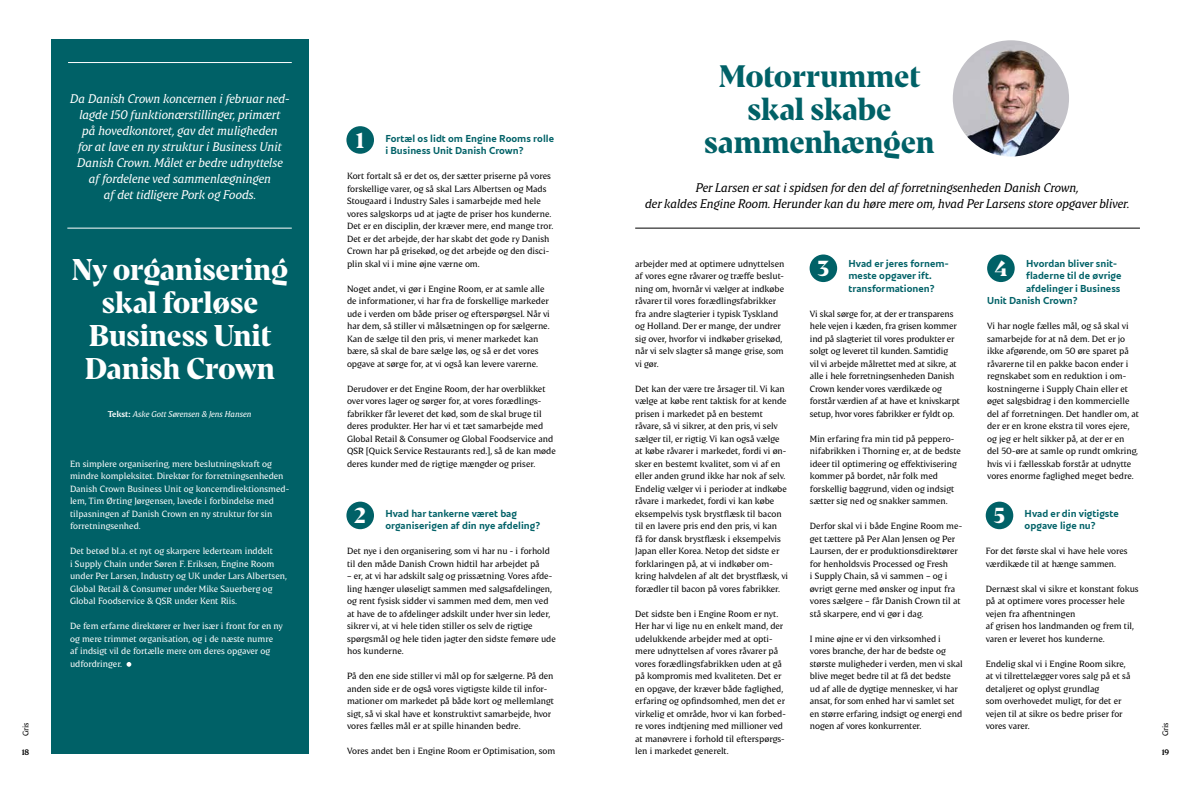
<style>
.page{position:relative;width:1191px;height:794px;background:#fff}
.page>*{position:absolute;margin:0;border:0;box-sizing:border-box;transform-origin:0 0}
.t1{font:700 31px/33px "Danish Crown Display";color:#006167;text-align:center}
.t2{font:700 30px/33px "Danish Crown Display";color:#fff;text-align:center}
.t3{font:700 21.7px "Danish Crown Display";color:#fff}
.t4{font:italic 12.5px/16px "Danish Crown Text";color:#fff;text-align:center}
.t5{font:italic 12.5px/16px "Danish Crown Text";color:#000;text-align:center}
.t6{font:700 10px/12.5px "Danish Crown Sans";color:#006167}
.t7{font:9px/12.5px "Danish Crown Text";letter-spacing:-.005em;color:#000}
.t8{font:9px/12.5px "Danish Crown Text";letter-spacing:-.005em;color:#fff}
.t9{font:italic 8.5px "Danish Crown Text";color:#fff}
.t10{font:8px "Danish Crown Text";color:#000}
.t11{font:700 8px "Danish Crown Text";color:#000}
.s1{font-weight:700;font-style:normal}
</style>
<div class="page">
<div style="left:51px;top:40px;width:258px;height:714px;background:#006167"></div>
<img style="left:952px;top:40px;width:117px;height:116px;border-radius:58px">
<svg style="left:126px;top:662px;width:5px;height:5px"></svg>
<hr style="left:67px;top:228px;width:225px;height:1px;background:#fff">
<hr style="left:68px;top:62px;width:224px;height:1px;background:#fff">
<hr style="left:635px;top:228px;width:505px;height:1px;background:#000">
<div style="left:809px;top:254px;width:28px;height:28px;background:#006167;border-radius:50%"></div>
<div style="left:987px;top:254px;width:27px;height:28px;background:#006167;border-radius:50%"></div>
<div style="left:985px;top:501px;width:28px;height:28px;background:#006167;border-radius:50%"></div>
<div style="left:346px;top:126px;width:28px;height:28px;background:#006167;border-radius:50%"></div>
<div style="left:346px;top:501px;width:28px;height:28px;background:#006167;border-radius:50%"></div>
<h1 class="t1" style="left:704px;top:59px;width:232px">Motorrummet skal skabe sammenhængen</h1>
<p class="t4" style="left:70px;top:91px;width:221px">Da Danish Crown koncernen i februar ned&shy;lagde 150 funktionærstillinger, primært<br>på hovedkontoret, gav det muligheden<br>for at lave en ny struktur i Business Unit Danish Crown. Målet er bedre udnyttelse<br>af fordelene ved sammenlægningen<br>af det tidligere Pork og Foods.</p>
<h3 class="t3" style="left:356px;top:126px;width:10px">1</h3>
<p class="t6" style="left:385px;top:131px;width:170px">Fortæl os lidt om Engine Rooms rolle i Business Unit Danish Crown?</p>
<p class="t7" style="left:347px;top:169px;width:208px">Kort fortalt så er det os, der sætter priserne på vores forskellige varer, og så skal Lars Albertsen og Mads Stougaard i Industry Sales i samarbejde med hele vores salgskorps ud at jagte de priser hos kunderne.<br>Det er en disciplin, der kræver mere, end mange tror.<br>Det er det arbejde, der har skabt det gode ry Danish Crown har på grisekød, og det arbejde og den disci&shy;plin skal vi i mine øjne værne om.</p>
<p class="t7" style="left:347px;top:282px;width:204px">Noget andet, vi gør i Engine Room, er at samle alle de informationer, vi har fra de forskellige markeder ude i verden om både priser og efterspørgsel. Når vi har dem, så stiller vi målsætningen op for sælgerne.<br>Kan de sælge til den pris, vi mener markedet kan bære, så skal de bare sælge løs, og så er det vores opgave at sørge for, at vi også kan levere varerne.</p>
<p class="t7" style="left:347px;top:382px;width:210px">Derudover er det Engine Room, der har overblikket over vores lager og sørger for, at vores forædlings&shy;fabrikker får leveret det kød, som de skal bruge til deres produkter. Her har vi et tæt samarbejde med Global Retail &amp; Consumer og Global Foodservice and QSR [Quick Service Restaurants red.], så de kan møde deres kunder med de rigtige mængder og priser.</p>
<h3 class="t5" style="left:645px;top:179px;width:486px">Per Larsen er sat i spidsen for den del af forretningsenheden Danish Crown,<br>der kaldes Engine Room. Herunder kan du høre mere om, hvad Per Larsens store opgaver bliver.</h3>
<h2 class="t2" style="left:72px;top:252px;width:217px">Ny organisering skal forløse<br>Business Unit<br>Danish Crown</h2>
<p class="t6" style="left:848px;top:256px;width:102px">Hvad er jeres fornem&shy;meste opgaver ift. transformationen?</p>
<p class="t7" style="left:810px;top:307px;width:152px">Vi skal sørge for, at der er transparens hele vejen i kæden, fra grisen kommer ind på slagteriet til vores produkter er solgt og leveret til kunden. Samtidig<br>vil vi arbejde målrettet med at sikre, at alle i hele forretningsenheden Danish Crown kender vores værdikæde og forstår værdien af at have et knivskarpt setup, hvor vores fabrikker er fyldt op.</p>
<p class="t7" style="left:810px;top:432px;width:152px">Min erfaring fra min tid på peppero&shy;nifabrikken i Thorning er, at de bedste ideer til optimering og effektivisering kommer på bordet, når folk med forskellig baggrund, viden og indsigt sætter sig ned og snakker sammen.</p>
<p class="t7" style="left:810px;top:519px;width:154px">Derfor skal vi i både Engine Room me&shy;get tættere på Per Alan Jensen og Per Laursen, der er produktionsdirektører for henholdsvis Processed og Fresh<br>i Supply Chain, så vi sammen – og i øvrigt gerne med ønsker og input fra vores sælgere – får Danish Crown til at stå skarpere, end vi gør i dag.</p>
<p class="t7" style="left:810px;top:632px;width:154px">I mine øjne er vi den virksomhed i vores branche, der har de bedste og største muligheder i verden, men vi skal blive meget bedre til at få det bedste ud af alle de dygtige mennesker, vi har ansat, for som enhed har vi samlet set en større erfaring, indsigt og energi end nogen af vores konkurrenter.</p>
<p class="t6" style="left:1026px;top:256px;width:93px">Hvordan bliver snit-</p>
<p class="t6" style="left:1026px;top:269px;width:97px">fladerne til de øvrige</p>
<p class="t6" style="left:1026px;top:281px;width:96px">afdelinger i Business</p>
<p class="t6" style="left:987px;top:294px;width:92px">Unit Danish Crown?</p>
<p class="t7" style="left:635px;top:257px;width:151px">arbejder med at optimere udnyttelsen af vores egne råvarer og træffe beslut&shy;ning om, hvornår vi vælger at indkøbe råvarer til vores forædlingsfabrikker fra andre slagterier i typisk Tyskland og Holland. Der er mange, der undrer sig over, hvorfor vi indkøber grisekød, når vi selv slagter så mange grise, som vi gør.</p>
<p class="t7" style="left:635px;top:382px;width:154px">Det kan der være tre årsager til. Vi kan vælge at købe rent taktisk for at kende prisen i markedet på en bestemt råvare, så vi sikrer, at den pris, vi selv sælger til, er rigtig. Vi kan også vælge at købe råvarer i markedet, fordi vi øn&shy;sker en bestemt kvalitet, som vi af en eller anden grund ikke har nok af selv.<br>Endelig vælger vi i perioder at indkøbe råvare i markedet, fordi vi kan købe eksempelvis tysk brystflæsk til bacon til en lavere pris end den pris, vi kan<br>få for dansk brystflæsk i eksempelvis Japan eller Korea. Netop det sidste er forklaringen på, at vi indkøber om&shy;kring halvdelen af alt det brystflæsk, vi forædler til bacon på vores fabrikker.</p>
<p class="t7" style="left:635px;top:607px;width:152px">Det sidste ben i Engine Room er nyt.<br>Her har vi lige nu en enkelt mand, der udelukkende arbejder med at opti&shy;mere udnyttelsen af vores råvarer på vores forædlingsfabrikken uden at gå på kompromis med kvaliteten. Det er en opgave, der kræver både faglighed, erfaring og opfindsomhed, men det er virkelig et område, hvor vi kan forbed&shy;re vores indtjening med millioner ved at manøvrere i forhold til efterspørgs&shy;len i markedet generelt.</p>
<h3 class="t3" style="left:818px;top:255px;width:13px">3</h3>
<h3 class="t3" style="left:994px;top:255px;width:14px">4</h3>
<p class="t7" style="left:987px;top:320px;width:153px">Vi har nogle fælles mål, og så skal vi samarbejde for at nå dem. Det er jo ikke afgørende, om 50 øre sparet på råvarerne til en pakke bacon ender i regnskabet som en reduktion i om&shy;kostningerne i Supply Chain eller et øget salgsbidrag i den kommercielle del af forretningen. Det handler om, at der er en krone ekstra til vores ejere, og jeg er helt sikker på, at der er en<br>del 50-øre at samle op rundt omkring, hvis vi i fællesskab forstår at udnytte vores enorme faglighed meget bedre.</p>
<p class="t6" style="left:1024px;top:506px;width:96px">Hvad er din vigtigste opgave lige nu?</p>
<p class="t9" style="left:108px;top:408px;width:145px"><span class="s1">Tekst:</span> Aske Gott Sørensen &amp; Jens Hansen</p>
<p class="t8" style="left:70px;top:457px;width:221px">En simplere organisering, mere beslutningskraft og mindre kompleksitet. Direktør for forretningsenheden Danish Crown Business Unit og koncerndirektionsmed&shy;lem, Tim Ørting Jørgensen, lavede i forbindelse med tilpasningen af Danish Crown en ny struktur for sin forretningsenhed.</p>
<p class="t8" style="left:70px;top:544px;width:218px">Det betød bl.a. et nyt og skarpere lederteam inddelt<br>i Supply Chain under Søren F. Eriksen, Engine Room under Per Larsen, Industry og UK under Lars Albertsen, Global Retail &amp; Consumer under Mike Sauerberg og Global Foodservice &amp; QSR under Kent Riis.</p>
<p class="t8" style="left:70px;top:619px;width:214px">De fem erfarne direktører er hver især i front for en ny og mere trimmet organisation, og i de næste numre af indsigt vil de fortælle mere om deres opgaver og udfordringer.</p>
<h3 class="t3" style="left:354px;top:502px;width:13px">2</h3>
<h3 class="t3" style="left:994px;top:502px;width:13px">5</h3>
<p class="t6" style="left:385px;top:506px;width:156px">Hvad har tankerne været bag organiserigen af din nye afdeling?</p>
<p class="t7" style="left:347px;top:544px;width:204px">Det nye i den organisering, som vi har nu - i forhold til den måde Danish Crown hidtil har arbejdet på</p>
<p class="t7" style="left:347px;top:569px;width:210px">– er, at vi har adskilt salg og prissætning. Vores afde&shy;ling hænger uløseligt sammen med salgsafdelingen, og rent fysisk sidder vi sammen med dem, men ved at have de to afdelinger adskilt under hver sin leder, sikrer vi, at vi hele tiden stiller os selv de rigtige spørgsmål og hele tiden jagter den sidste femøre ude hos kunderne.</p>
<p class="t7" style="left:347px;top:669px;width:209px">På den ene side stiller vi mål op for sælgerne. På den anden side er de også vores vigtigste kilde til infor&shy;mationer om markedet på både kort og mellemlangt sigt, så vi skal have et konstruktivt samarbejde, hvor vores fælles mål er at spille hinanden bedre.</p>
<p class="t7" style="left:347px;top:744px;width:210px">Vores andet ben i Engine Room er Optimisation, som</p>
<p class="t7" style="left:985px;top:544px;width:144px">For det første skal vi have hele vores værdikæde til at hænge sammen.</p>
<p class="t7" style="left:985px;top:582px;width:154px">Dernæst skal vi sikre et konstant fokus på at optimere vores processer hele vejen fra afhentningen<br>af grisen hos landmanden og frem til, varen er leveret hos kunderne.</p>
<p class="t7" style="left:985px;top:657px;width:146px">Endelig skal vi i Engine Room sikre, at vi tilrettelægger vores salg på et så detaljeret og oplyst grundlag<br>som overhovedet muligt, for det er vejen til at sikre os bedre priser for vores varer.</p>
<p class="t10" style="left:21px;top:736px;width:16px;rotate:-90deg">Gris</p>
<p class="t10" style="left:1160px;top:736px;width:16px;rotate:-90deg">Gris</p>
<p class="t11" style="left:22px;top:747px;width:9px">18</p>
<p class="t11" style="left:1161px;top:747px;width:9px">19</p>
</div>
